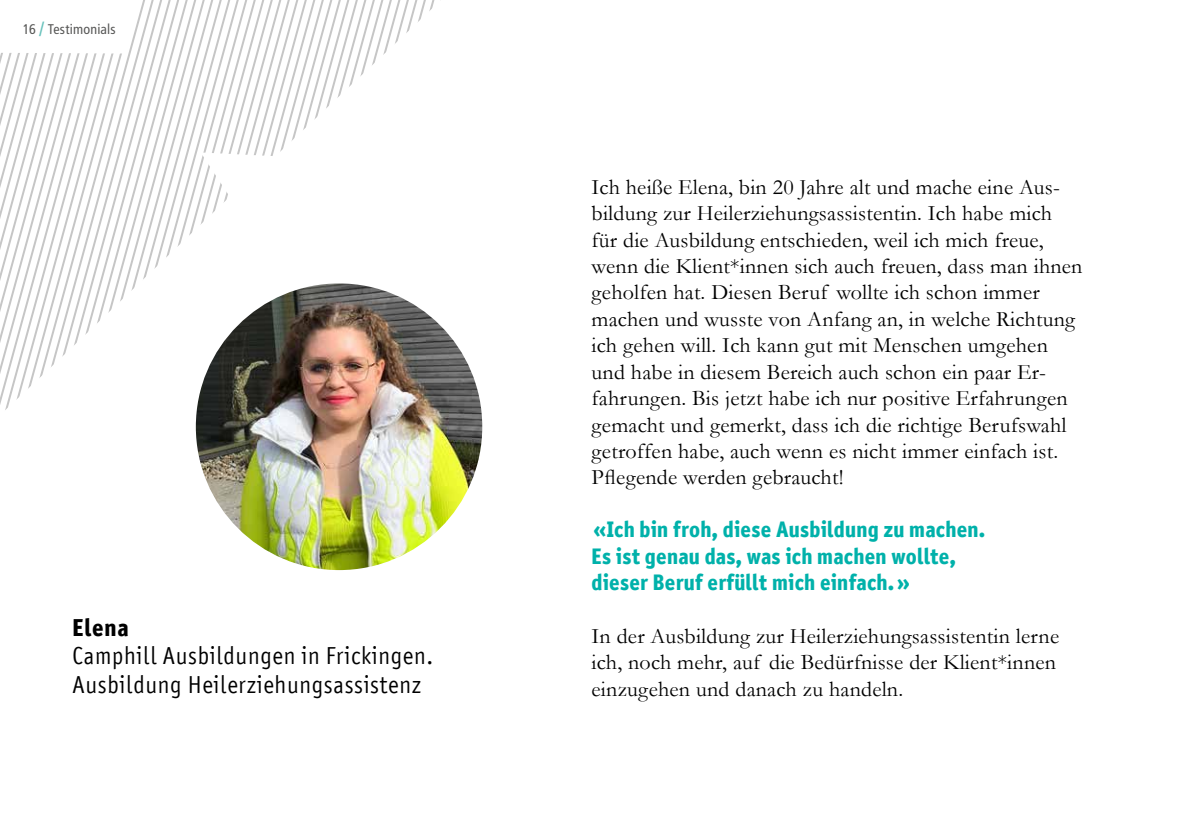
<style>
.page{position:relative;width:1191px;height:840px;background:#fff}
.page>*{position:absolute;margin:0;border:0;box-sizing:border-box;transform-origin:0 0}
.t1{font:24px/28.8px "Axel";letter-spacing:.03em;color:#000}
.t2{font:700 24px "Axel";letter-spacing:.03em;color:#000}
.t3{font:22px/26.4px "Garamond";letter-spacing:.01em;color:#000}
.t4{font:700 22px/26.4px "Axel";letter-spacing:.01em;color:#00b1aa}
.t5{font:condensed 14px "Frutiger LT Pro";letter-spacing:.015em;color:#575756}
.s1{font-size:20.4px;color:#67c1bb}
</style>
<div class="page">
<svg style="left:0;top:0;width:435px;height:410px"></svg>
<img style="left:186px;top:273px;width:306px;height:306px;border-radius:153px">
<div style="left:176px;top:263px;width:326px;height:326px;border:20px solid #fff;border-radius:50%"></div>
<p class="t5" style="left:23px;top:21px;width:94px">16 <span class="s1">/</span> Testimonials</p>
<p class="t2" style="left:73px;top:611px;width:58px">Elena</p>
<p class="t1" style="left:73px;top:641px;width:362px">Camphill Ausbildungen in Frickingen.<br>Ausbildung Heilerziehungsassistenz</p>
<p class="t3" style="left:591px;top:173px;width:492px">Ich heiße Elena, bin 20 Jahre alt und mache eine Aus&shy;bildung zur Heilerziehungsassistentin. Ich habe mich für die Ausbildung entschieden, weil ich mich freue, wenn die Klient*innen sich auch freuen, dass man ihnen geholfen hat. Diesen Beruf wollte ich schon immer machen und wusste von Anfang an, in welche Richtung ich gehen will. Ich kann gut mit Menschen umgehen und habe in diesem Bereich auch schon ein paar Er&shy;fahrungen. Bis jetzt habe ich nur positive Erfahrungen gemacht und gemerkt, dass ich die richtige Berufswahl getroffen habe, auch wenn es nicht immer einfach ist.<br>Pflegende werden gebraucht!</p>
<p class="t4" style="left:591px;top:516px;width:395px">«Ich bin froh, diese Ausbildung zu machen.<br>Es ist genau das, was ich machen wollte, dieser Beruf erfüllt mich einfach.»</p>
<p class="t3" style="left:591px;top:622px;width:469px">In der Ausbildung zur Heilerziehungsassistentin lerne ich, noch mehr, auf die Bedürfnisse der Klient*innen einzugehen und danach zu handeln.</p>
</div>
